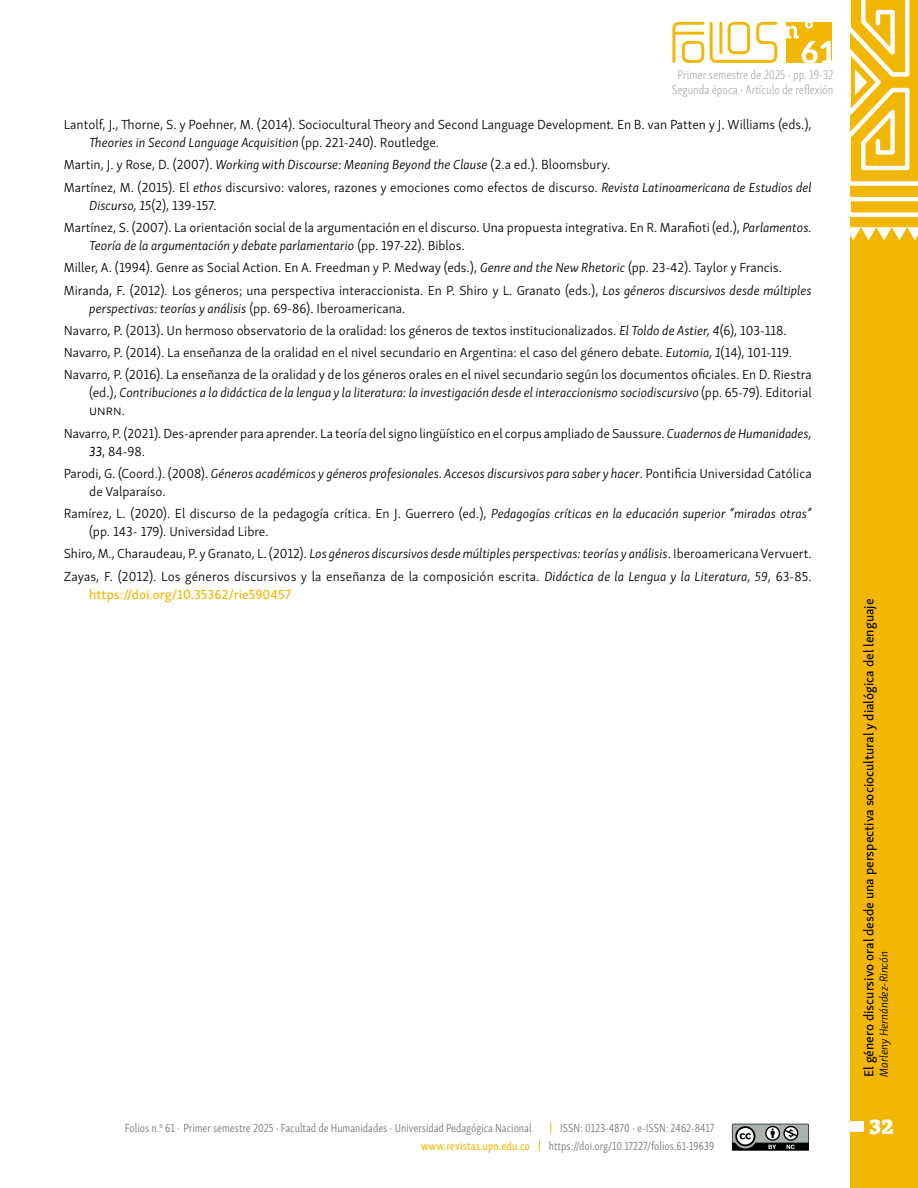
<style>
.page{position:relative;width:918px;height:1188px;background:#fff}
.page>*{position:absolute;margin:0;border:0;box-sizing:border-box;transform-origin:0 0}
.t1{font:800 22.5px "Skolar Latin";color:#fff}
.Bibliografía{font:300 13.5px/18px "Skolar Sans PE";color:#000}
.Bibliografía-2{font:italic 300 13.5px/18px "Skolar Sans PE";color:#000}
.t2{font:13.5px "Skolar Sans PE Me";color:#000}
.t3{font:12.9px/15.5px "Skolar Sans Latn Cp El";color:#939598;text-align:center}
.t4{font:300 12px "Skolar Sans Latn Cp";color:#6d6e71}
.t5{font:12px "Skolar Sans Latn Cp Me";color:#f2b705}
.t6{font:italic 300 12px "Skolar Sans PE";color:#000}
.s1{font-weight:400;font-style:italic}
.s2{font-style:italic}
.s3{font-style:normal}
.s4{font-family:"Skolar Sans PE Me";font-weight:400;color:#f2b705}
</style>
<div class="page">
<div style="left:850px;top:0;width:68px;height:1188px;background:#f2b705"></div>
<svg style="left:850px;top:0;width:68px;height:241px"></svg>
<svg style="left:672px;top:22px;width:32px;height:41px"></svg>
<svg style="left:710px;top:22px;width:67px;height:41px"></svg>
<svg style="left:732px;top:1124px;width:77px;height:27px;background:#737774"></svg>
<div style="left:849px;top:1121px;width:14px;height:11px;background:#fff"></div>
<svg style="left:786px;top:22px;width:46px;height:41px"></svg>
<p class="t3" style="left:672px;top:66px;width:163px">Primer semestre de 2025 ▪ pp. 19-32<br>Segunda época ▪ Artículo de reflexión</p>
<p class="Bibliografía" style="left:89px;top:115px;width:724px;text-indent:-26px">Lantolf, J., Thorne, S. y Poehner, M. (2014). Sociocultural Theory and Second Language Development<span class="s1">.</span> En B. van Patten y J. Williams (eds.),<br><span class="s2">Theories in Second Language Acquisition</span> (pp. 221-240). Routledge.</p>
<p class="Bibliografía" style="left:64px;top:155px;width:548px">Martin, J. y Rose, D. (2007). <span class="s2">Working with Discourse: Meaning Beyond the Clause</span> (2.a ed.). Bloomsbury.</p>
<p class="Bibliografía" style="left:89px;top:177px;width:724px;text-indent:-26px">Martínez, M. (2015). El <span class="s2">ethos</span> discursivo: valores, razones y emociones como efectos de discurso. <span class="s2">Revista Latinoamericana de Estudios del<br>Discurso, 15</span>(2), 139-157.</p>
<p class="Bibliografía" style="left:89px;top:217px;width:724px;text-indent:-26px">Martínez, S. (2007). La orientación social de la argumentación en el discurso. Una propuesta integrativa. En R. Marafioti (ed.), <span class="s2">Parlamentos.<br>Teoría de la argumentación y debate parlamentario</span> (pp. 197-22). Biblos.</p>
<p class="Bibliografía" style="left:64px;top:258px;width:720px">Miller, A. (1994). Genre as Social Action. En A. Freedman y P. Medway (eds.), <span class="s2">Genre and the New Rhetoric</span> (pp. 23-42). Taylor y Francis.</p>
<p class="Bibliografía" style="left:89px;top:280px;width:724px;text-indent:-26px">Miranda, F. (2012). Los géneros; una perspectiva interaccionista. En P. Shiro y L. Granato (eds.), <span class="s2">Los géneros discursivos desde múltiples perspectivas: teorías y análisis</span> (pp. 69-86). Iberoamericana.</p>
<p class="Bibliografía" style="left:64px;top:320px;width:724px">Navarro, P. (2013). Un hermoso observatorio de la oralidad: los géneros de textos institucionalizados. <span class="s2">El Toldo de Astier, 4</span>(6), 103-118.</p>
<p class="Bibliografía" style="left:64px;top:343px;width:730px">Navarro, P. (2014). La enseñanza de la oralidad en el nivel secundario en Argentina: el caso del género debate. <span class="s2">Eutomia, 1</span>(14), 101-119.</p>
<p class="Bibliografía" style="left:89px;top:365px;width:724px;text-align:justify;text-indent:-26px">Navarro, P. (2016). La enseñanza de la oralidad y de los géneros orales en el nivel secundario según los documentos oficiales. En D. Riestra (ed.), <span class="s2">Contribuciones a la didáctica de la lengua y la literatura: la investigación desde el interaccionismo sociodiscursivo</span> (pp. 65-79). Editorial unrn.</p>
<p class="Bibliografía" style="left:89px;top:423px;width:724px;text-indent:-26px">Navarro, P. (2021). Des-aprender para aprender. La teoría del signo lingüístico en el corpus ampliado de Saussure. <span class="s2">Cuadernos de Humanidades,<br></span><span class="s1">33</span>, 84-98.</p>
<p class="Bibliografía-2" style="left:89px;top:463px;width:724px;text-indent:-26px"><span class="s3">Parodi, G. (Coord.). (2008).</span> Géneros académicos y géneros profesionales. Accesos discursivos para saber y hacer<span class="s3">. Pontificia Universidad Católica de Valparaíso.</span></p>
<p class="Bibliografía" style="left:89px;top:504px;width:724px;text-indent:-26px">Ramírez, L. (2020). El discurso de la pedagogía crítica. En J. Guerrero (ed.), <span class="s2">Pedagogías críticas en la educación superior “miradas otras” </span>(pp. 143- 179). Universidad Libre.</p>
<p class="Bibliografía" style="left:64px;top:544px;width:749px">Shiro, M., Charaudeau, P. y Granato, L. (2012). <span class="s2">Los géneros discursivos desde múltiples perspectivas: teorías y análisis</span>. Iberoamericana Vervuert.</p>
<p class="Bibliografía" style="left:89px;top:566px;width:724px;text-indent:-26px">Zayas, F. (2012). Los géneros discursivos y la enseñanza de la composición escrita. <span class="s2">Didáctica de la Lengua y la Literatura, 59</span>, 63-85. <span class="s4">https://doi.org/10.35362/rie590457</span></p>
<p class="t2" style="left:858px;top:1077px;width:480px;rotate:-90deg">El género discursivo oral desde una perspectiva sociocultural y dialógica del lenguaje</p>
<p class="t6" style="left:875px;top:1077px;width:127px;rotate:-90deg">Marleny Hernández-Rincón</p>
<p class="t4" style="left:125px;top:1119px;width:408px">Folios n.º 61 ▪ Primer semestre 2025 ▪ Facultad de Humanidades ▪ Universidad Pedagógica Nacional</p>
<p class="t4" style="left:560px;top:1119px;width:156px">ISSN: 0123-4870 ▪ e-ISSN: 2462-8417</p>
<h1 class="t1" style="left:869px;top:1107px;width:26px">32</h1>
<p class="t5" style="left:421px;top:1136px;width:111px">www.revistas.upn.edu.co</p>
<p class="t4" style="left:549px;top:1137px;width:167px">https://doi.org/10.17227/folios.61-19639</p>
</div>
